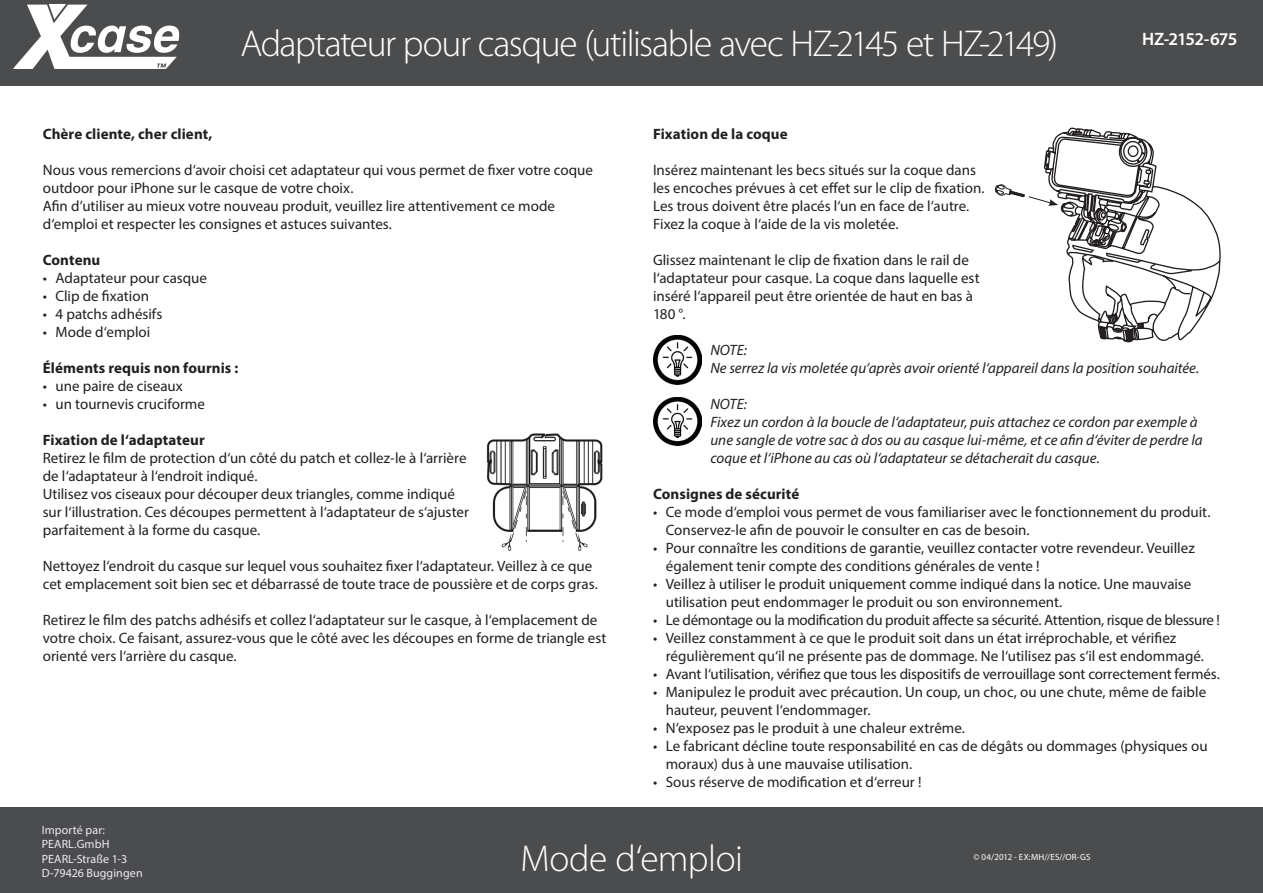
<style>
.page{position:relative;width:1263px;height:893px;background:#fff}
.page>*{position:absolute;margin:0;border:0;box-sizing:border-box;transform-origin:0 0}
.t1{font:300 37.5px "Myriad Pro";letter-spacing:-.04em;color:#fff}
.t2{font:300 37.5px "Myriad Pro";letter-spacing:-.01em;color:#fff}
.t3{font:600 18px "Myriad Pro";letter-spacing:-.04em;color:#fff}
.t4{font:15px/18px "Myriad Pro";color:#231f20}
.t5{font:italic 15px/18px "Myriad Pro";color:#231f20}
.t6{font:700 15px "Myriad Pro";letter-spacing:.005em;color:#231f20}
.t7{font:15px "Myriad Pro";letter-spacing:-.02em;color:#231f20}
.t8{font:12px/14.4px "Myriad Pro";letter-spacing:.01em;color:#ececee}
.t9{font:9px "Myriad Pro";letter-spacing:.02em;color:#fff}
</style>
<div class="page">
<div style="left:0;top:0;width:1263px;height:85px;background:#4b4c4d"></div>
<div style="left:0;top:808px;width:1263px;height:85px;background:#4b4c4d"></div>
<svg style="left:13px;top:4px;width:166px;height:65px"></svg>
<img style="left:653px;top:336px;width:49px;height:49px">
<img style="left:486px;top:433px;width:117px;height:118px">
<svg style="left:994px;top:127px;width:227px;height:216px"></svg>
<img style="left:653px;top:397px;width:49px;height:49px">
<h1 class="t1" style="left:240px;top:23px;width:819px">Adaptateur pour casque (utilisable avec HZ-2145 et HZ-2149)</h1>
<p class="t3" style="left:1142px;top:28px;width:97px">HZ-2152-675</p>
<p class="t6" style="left:43px;top:124px;width:171px">Chère cliente, cher client,</p>
<p class="t4" style="left:43px;top:161px;width:552px">Nous vous remercions d‘avoir choisi cet adaptateur qui vous permet de fixer votre coque outdoor pour iPhone sur le casque de votre choix.<br>Afin d’utiliser au mieux votre nouveau produit, veuillez lire attentivement ce mode d‘emploi et respecter les consignes et astuces suivantes.</p>
<p class="t6" style="left:43px;top:250px;width:59px">Contenu</p>
<p class="t4" style="left:43px;top:269px;width:166px">• Adaptateur pour casque</p>
<p class="t4" style="left:43px;top:287px;width:108px">• Clip de fixation</p>
<p class="t4" style="left:43px;top:305px;width:121px">• 4 patchs adhésifs</p>
<p class="t4" style="left:43px;top:323px;width:109px">• Mode d‘emploi</p>
<p class="t6" style="left:43px;top:358px;width:197px">Éléments requis non fournis :</p>
<p class="t4" style="left:43px;top:377px;width:142px">• une paire de ciseaux</p>
<p class="t4" style="left:43px;top:395px;width:164px">• un tournevis cruciforme</p>
<p class="t6" style="left:43px;top:430px;width:163px">Fixation de l‘adaptateur</p>
<p class="t4" style="left:43px;top:449px;width:428px">Retirez le film de protection d‘un côté du patch et collez-le à l‘arrière de l‘adaptateur à l‘endroit indiqué.<br>Utilisez vos ciseaux pour découper deux triangles, comme indiqué sur l‘illustration. Ces découpes permettent à l‘adaptateur de s‘ajuster parfaitement à la forme du casque.</p>
<p class="t4" style="left:43px;top:557px;width:556px">Nettoyez l‘endroit du casque sur lequel vous souhaitez fixer l‘adaptateur. Veillez à ce que cet emplacement soit bien sec et débarrassé de toute trace de poussière et de corps gras.</p>
<p class="t4" style="left:43px;top:611px;width:565px">Retirez le film des patchs adhésifs et collez l‘adaptateur sur le casque, à l‘emplacement de votre choix. Ce faisant, assurez-vous que le côté avec les découpes en forme de triangle est orienté vers l‘arrière du casque.</p>
<p class="t6" style="left:653px;top:124px;width:136px">Fixation de la coque</p>
<p class="t4" style="left:653px;top:161px;width:333px">Insérez maintenant les becs situés sur la coque dans les encoches prévues à cet effet sur le clip de fixation.<br>Les trous doivent être placés l‘un en face de l‘autre.<br>Fixez la coque à l‘aide de la vis moletée.</p>
<p class="t4" style="left:653px;top:251px;width:328px">Glissez maintenant le clip de fixation dans le rail de l‘adaptateur pour casque. La coque dans laquelle est inséré l‘appareil peut être orientée de haut en bas à 180 °.</p>
<p class="t5" style="left:710px;top:341px;width:490px">NOTE:<br>Ne serrez la vis moletée qu‘après avoir orienté l‘appareil dans la position souhaitée.</p>
<p class="t5" style="left:710px;top:395px;width:494px">NOTE:<br>Fixez un cordon à la boucle de l‘adaptateur, puis attachez ce cordon par exemple à une sangle de votre sac à dos ou au casque lui-même, et ce afin d‘éviter de perdre la coque et l‘iPhone au cas où l‘adaptateur se détacherait du casque.</p>
<p class="t6" style="left:653px;top:484px;width:148px">Consignes de sécurité</p>
<p class="t4" style="left:666px;top:503px;width:546px;text-indent:-13px">• Ce mode d‘emploi vous permet de vous familiariser avec le fonctionnement du produit.<br>Conservez-le afin de pouvoir le consulter en cas de besoin.</p>
<p class="t4" style="left:666px;top:539px;width:530px;text-indent:-13px">• Pour connaître les conditions de garantie, veuillez contacter votre revendeur. Veuillez également tenir compte des conditions générales de vente !</p>
<p class="t4" style="left:666px;top:575px;width:527px;text-indent:-13px">• Veillez à utiliser le produit uniquement comme indiqué dans la notice. Une mauvaise utilisation peut endommager le produit ou son environnement.</p>
<p class="t7" style="left:653px;top:611px;width:568px">• Le démontage ou la modification du produit affecte sa sécurité. Attention, risque de blessure !</p>
<p class="t4" style="left:666px;top:629px;width:540px;text-indent:-13px">• Veillez constamment à ce que le produit soit dans un état irréprochable, et vérifiez régulièrement qu‘il ne présente pas de dommage. Ne l‘utilisez pas s‘il est endommagé.</p>
<p class="t4" style="left:653px;top:665px;width:568px">• Avant l‘utilisation, vérifiez que tous les dispositifs de verrouillage sont correctement fermés.</p>
<p class="t4" style="left:666px;top:683px;width:542px;text-indent:-13px">• Manipulez le produit avec précaution. Un coup, un choc, ou une chute, même de faible hauteur, peuvent l‘endommager.</p>
<p class="t4" style="left:653px;top:719px;width:313px">• N‘exposez pas le produit à une chaleur extrême.</p>
<p class="t4" style="left:666px;top:737px;width:543px;text-indent:-13px">• Le fabricant décline toute responsabilité en cas de dégâts ou dommages (physiques ou moraux) dus à une mauvaise utilisation.</p>
<p class="t4" style="left:653px;top:773px;width:270px">• Sous réserve de modification et d‘erreur !</p>
<p class="t8" style="left:42px;top:822px;width:102px">Importé par:<br>PEARL.GmbH<br>PEARL-Straße 1-3<br>D-79426 Buggingen</p>
<h1 class="t2" style="left:520px;top:838px;width:224px">Mode d‘emploi</h1>
<p class="t9" style="left:974px;top:852px;width:118px">© 04/2012 - EX:MH//ES//OR-GS</p>
</div>
